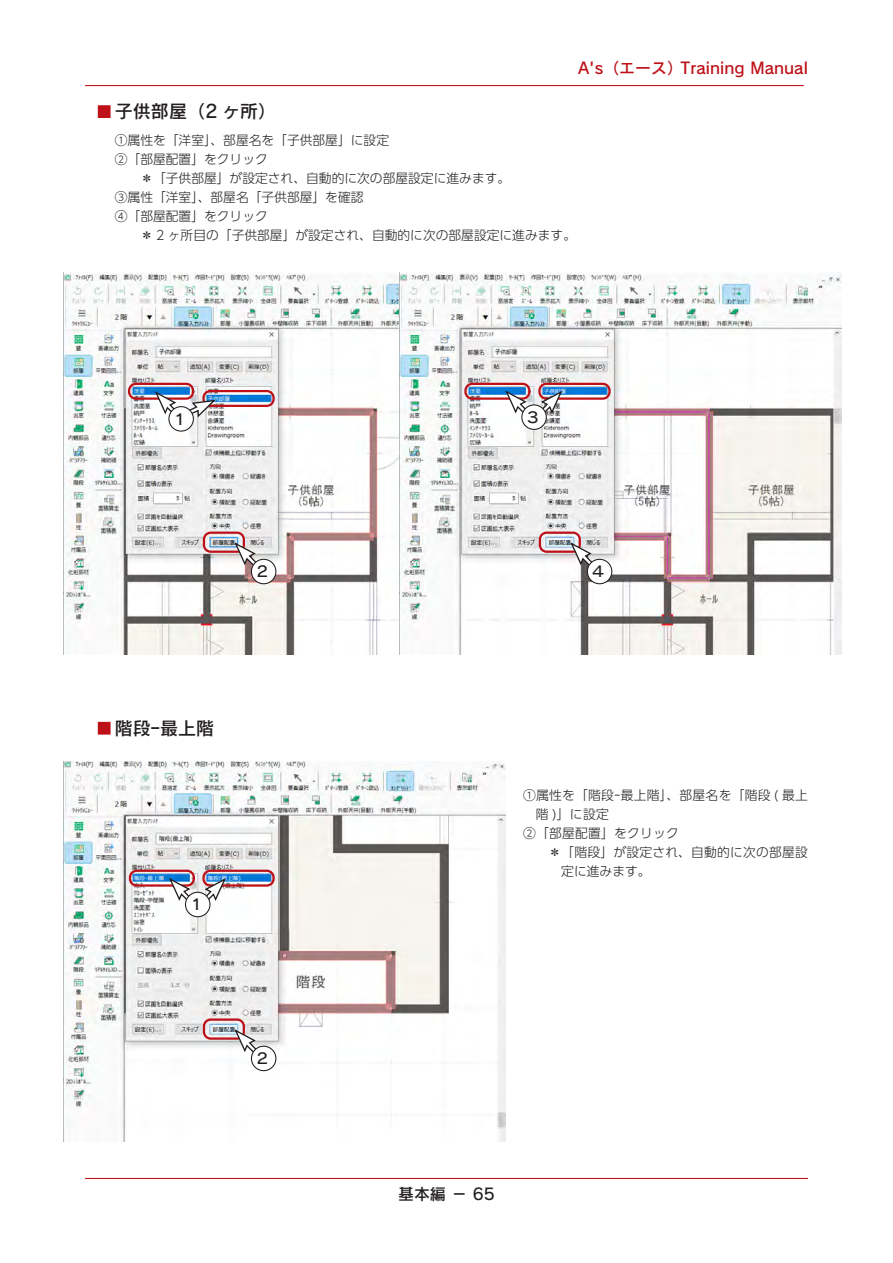
<style>
.page{position:relative;width:893px;height:1263px;background:#fff}
.page>*{position:absolute;margin:0;border:0;box-sizing:border-box;transform-origin:0 0}
.小見出し{font:18px "Rodin Pro N DB";color:#231f20}
.t1{font:15.9px "Rodin Pro N DB";color:#bd1018}
.t2{font:15.9px "Rodin Pro N DB";color:#231f20}
.本文{font:14.85px "Rodin Pro N DB";color:#231f20}
.操作{font:300 12.75px "UD Shin Go Pr 6 N";color:#231f20}
.右寄{font:300 12.75px/19.2px "UD Shin Go Pr 6 N";letter-spacing:.02em;color:#231f20}
</style>
<div class="page">
<hr style="left:85px;top:1178px;width:723px;height:1px;background:#bd1018">
<hr style="left:85px;top:85px;width:719px;height:1px;background:#bd1018">
<div style="left:98px;top:105px;width:169px;height:13px;background:#bd1018"></div>
<div style="left:111px;top:103px;width:161px;height:21px;background:#fff"></div>
<img style="left:64px;top:272px;width:336px;height:383px">
<div style="left:203px;top:531px;width:42px;height:22px;border:2px solid #bd1018;border-radius:7px"></div>
<svg style="left:233px;top:541px;width:25px;height:26px"></svg>
<div style="left:251px;top:559px;width:25px;height:25px;background:#fff;border-radius:50%"></div>
<div style="left:251px;top:559px;width:25px;height:25px;border:1px solid #231f20;border-radius:50%"></div>
<div style="left:202px;top:390px;width:73px;height:17px;border:2px solid #bd1018;border-radius:7px"></div>
<div style="left:128px;top:383px;width:66px;height:17px;border:2px solid #bd1018;border-radius:7px"></div>
<img style="left:400px;top:272px;width:442px;height:383px">
<div style="left:539px;top:531px;width:42px;height:22px;border:2px solid #bd1018;border-radius:7px"></div>
<svg style="left:569px;top:541px;width:25px;height:26px"></svg>
<div style="left:587px;top:559px;width:25px;height:25px;background:#fff;border-radius:50%"></div>
<div style="left:587px;top:559px;width:25px;height:25px;border:1px solid #231f20;border-radius:50%"></div>
<div style="left:538px;top:383px;width:73px;height:17px;border:2px solid #bd1018;border-radius:7px"></div>
<div style="left:464px;top:383px;width:66px;height:17px;border:2px solid #bd1018;border-radius:7px"></div>
<div style="left:98px;top:722px;width:116px;height:13px;background:#bd1018"></div>
<div style="left:111px;top:720px;width:107px;height:21px;background:#fff"></div>
<img style="left:64px;top:761px;width:442px;height:381px">
<div style="left:203px;top:1018px;width:42px;height:22px;border:2px solid #bd1018;border-radius:7px"></div>
<svg style="left:233px;top:1027px;width:25px;height:27px"></svg>
<div style="left:251px;top:1046px;width:25px;height:25px;background:#fff;border-radius:50%"></div>
<div style="left:251px;top:1046px;width:25px;height:25px;border:1px solid #231f20;border-radius:50%"></div>
<div style="left:202px;top:870px;width:73px;height:17px;border:2px solid #bd1018;border-radius:7px"></div>
<div style="left:129px;top:870px;width:66px;height:17px;border:2px solid #bd1018;border-radius:7px"></div>
<svg style="left:186px;top:399px;width:32px;height:20px"></svg>
<svg style="left:153px;top:390px;width:26px;height:26px"></svg>
<div style="left:169px;top:407px;width:24px;height:24px;background:#fff;border-radius:50%"></div>
<div style="left:168px;top:406px;width:26px;height:26px;border:1px solid #231f20;border-radius:50%"></div>
<svg style="left:504px;top:389px;width:25px;height:26px"></svg>
<svg style="left:539px;top:389px;width:25px;height:27px"></svg>
<div style="left:522px;top:405px;width:24px;height:24px;background:#fff;border-radius:50%"></div>
<div style="left:521px;top:404px;width:26px;height:26px;border:1px solid #231f20;border-radius:50%"></div>
<svg style="left:167px;top:876px;width:26px;height:27px"></svg>
<svg style="left:202px;top:876px;width:25px;height:27px"></svg>
<div style="left:185px;top:892px;width:25px;height:25px;background:#fff;border-radius:50%"></div>
<div style="left:185px;top:892px;width:25px;height:25px;border:1px solid #231f20;border-radius:50%"></div>
<p class="t1" style="left:578px;top:57px;width:231px">A's（エース）Training Manual</p>
<p class="小見出し" style="left:115px;top:99px;width:163px">子供部屋（2 ヶ所）</p>
<p class="操作" style="left:115px;top:129px;width:276px">①属性を「洋室」、部屋名を「子供部屋」に設定</p>
<p class="操作" style="left:115px;top:149px;width:155px">②「部屋配置」をクリック</p>
<p class="操作" style="left:140px;top:168px;width:371px">＊「子供部屋」が設定され、自動的に次の部屋設定に進みます。</p>
<p class="操作" style="left:115px;top:187px;width:250px">③属性「洋室」、部屋名「子供部屋」を確認</p>
<p class="操作" style="left:115px;top:206px;width:155px">④「部屋配置」をクリック</p>
<p class="操作" style="left:140px;top:225px;width:437px">＊ 2 ヶ所目の「子供部屋」が設定され、自動的に次の部屋設定に進みます。</p>
<p class="本文" style="left:172px;top:409px;width:16px">１</p>
<p class="本文" style="left:525px;top:407px;width:16px">３</p>
<p class="本文" style="left:255px;top:562px;width:16px">２</p>
<p class="本文" style="left:591px;top:562px;width:16px">４</p>
<p class="小見出し" style="left:115px;top:716px;width:101px">階段ｰ最上階</p>
<p class="本文" style="left:189px;top:895px;width:16px">１</p>
<p class="本文" style="left:255px;top:1049px;width:16px">２</p>
<p class="右寄" style="left:536px;top:785px;width:274px;text-indent:-13px">①属性を「階段ｰ最上階」、部屋名を「階段 ( 最上階 )」に設定</p>
<p class="右寄" style="left:523px;top:823px;width:157px">②「部屋配置」をクリック</p>
<p class="右寄" style="left:561px;top:842px;width:248px;text-indent:-13px">＊「階段」が設定され、自動的に次の部屋設定に進みます。</p>
<p class="t2" style="left:398px;top:1184px;width:98px">基本編 － 65</p>
</div>
